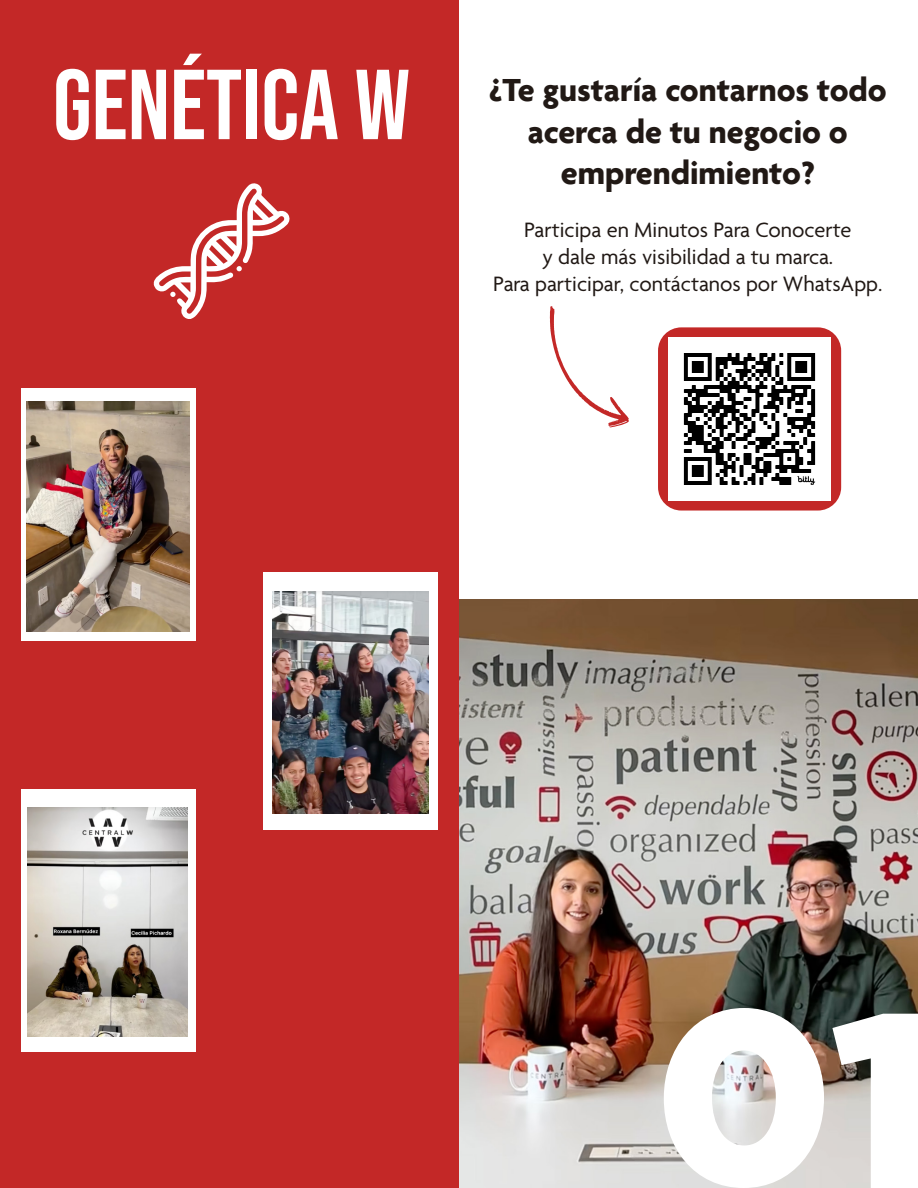
<style>
.page{position:relative;width:918px;height:1188px;background:#fff}
.page>*{position:absolute;margin:0;border:0;box-sizing:border-box;transform-origin:0 0}
.t1{font:99.15px "Bebas Neue";color:#fff}
.t2{font:700 34.5px/41.4px "Agenda";color:#211915;text-align:center}
.t3{font:22.5px/27px "Agenda";color:#211915;text-align:center}
</style>
<div class="page">
<div style="left:0;top:0;width:458px;height:1188px;background:#c32827"></div>
<div style="left:21px;top:389px;width:174px;height:252px;background:#fff"></div>
<div style="left:264px;top:572px;width:174px;height:257px;background:#fff"></div>
<div style="left:21px;top:789px;width:175px;height:262px;background:#fff"></div>
<img style="left:28px;top:808px;width:159px;height:228px">
<img style="left:27px;top:401px;width:162px;height:231px">
<img style="left:273px;top:591px;width:156px;height:223px">
<img style="left:459px;top:600px;width:459px;height:588px">
<div style="left:658px;top:327px;width:183px;height:184px;background:#c32827;border-radius:23px"></div>
<svg style="left:550px;top:306px;width:79px;height:121px"></svg>
<img style="left:668px;top:338px;width:163px;height:162px">
<svg style="left:664px;top:1008px;width:160px;height:180px"></svg>
<svg style="left:832px;top:1014px;width:86px;height:174px"></svg>
<svg style="left:154px;top:183px;width:136px;height:136px"></svg>
<h1 class="t1" style="left:53px;top:49px;width:359px">GENÉTICA W</h1>
<h2 class="t2" style="left:489px;top:72px;width:400px">¿Te gustaría contarnos todo acerca de tu negocio o emprendimiento?</h2>
<p class="t3" style="left:493px;top:217px;width:391px">Participa en Minutos Para Conocerte<br>y dale más visibilidad a tu marca.<br>Para participar, contáctanos por WhatsApp.</p>
</div>
